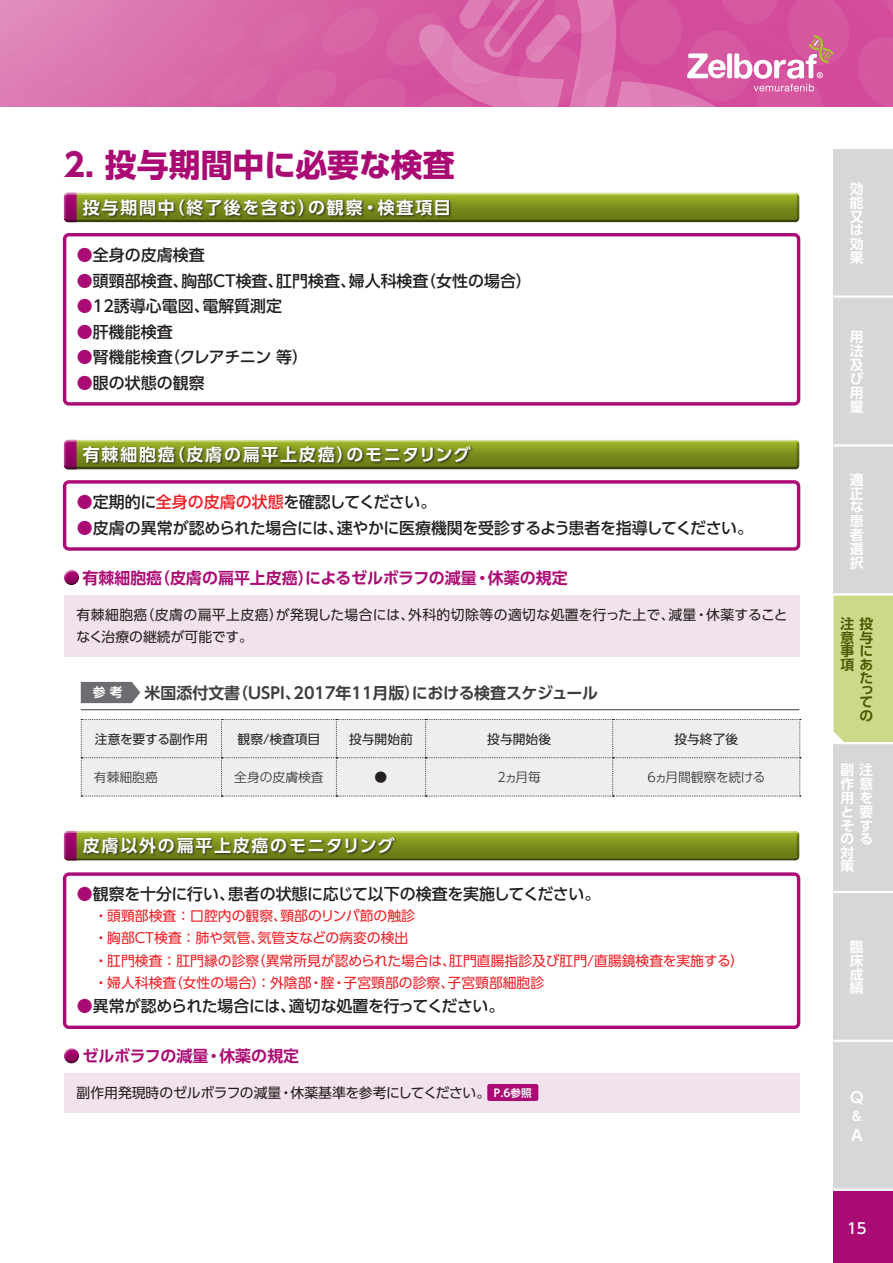
<style>
.page{position:relative;width:893px;height:1263px;background:#fff}
.page>*{position:absolute;margin:0;border:0;box-sizing:border-box;transform-origin:0 0}
.t1{font:700 31.95px "UD Shin Go Pro";color:#aa0a73}
.t2{font:700 16.95px "UD Shin Go Pro De";letter-spacing:.1em;color:#fff}
.t3{font:500 15.9px "UD Shin Go Pro";letter-spacing:-.02em;color:#231f20}
.t4{font:500 15.9px "UD Shin Go Pro";color:#231f20}
.t5{font:700 15.9px "UD Shin Go Pro De";color:#aa0a73}
.t6{font:700 15.9px "UD Shin Go Pro De";color:#3e3e3f}
.t7{font:500 14.85px "UD Shin Go Pro";color:#fff}
.t8{font:700 14.85px "UD Shin Go Pro De";color:#fff}
.t9{font:13.8px/22.4px "UD Shin Go Pro";color:#ee1d23}
.t10{font:13.8px/22.4px "UD Shin Go Pro";letter-spacing:.025em;color:#231f20}
.t11{font:700 13.8px/13.8px "UD Shin Go Pro De";color:#fff;text-align:justify}
.t12{font:13.8px "UD Shin Go Pro";color:#231f20}
.t13{font:700 13.8px/13.6px "UD Shin Go Pro De";color:#4a5b02;text-align:right}
.t14{font:12.75px "UD Shin Go Pro";color:#231f20}
.t15{font:300 12.75px "UD Shin Go Pro";color:#231f20}
.t16{font:300 12.75px "UD Shin Go Pro";letter-spacing:-.03em;color:#231f20}
.t17{font:12.75px "UD Shin Go Pro";letter-spacing:-.02em;color:#231f20}
.t18{font:700 12.75px "UD Shin Go Pro De";color:#fff}
.s1{color:#aa0a73}
.s2{color:#ee1d23}
.s3{font-family:"UD Shin Go Pro De";font-weight:700;font-size:10.65px;color:#fff}
</style>
<div class="page">
<img style="left:0;top:0;width:893px;height:106px">
<div style="left:833px;top:1191px;width:60px;height:72px;background:#aa0a73"></div>
<svg style="left:417px;top:0;width:416px;height:106px;background:#d966a8"></svg>
<div style="left:64px;top:191px;width:736px;height:32px;background:#f3f6e1"></div>
<div style="left:64px;top:193px;width:736px;height:31px;background:#231f20;opacity:.85"></div>
<div style="left:64px;top:829px;width:736px;height:32px;background:linear-gradient(to right,#d2d895,#d2e193)"></div>
<div style="left:64px;top:832px;width:736px;height:30px;background:#231f20;opacity:.85"></div>
<div style="left:64px;top:438px;width:736px;height:32px;background:linear-gradient(to right,#d2d895,#d2e193)"></div>
<div style="left:64px;top:441px;width:736px;height:30px;background:#231f20;opacity:.85"></div>
<div style="left:82px;top:198px;width:369px;height:20px;background:#231f20;opacity:.8"></div>
<div style="left:82px;top:836px;width:315px;height:21px;background:#231f20;opacity:.8"></div>
<div style="left:82px;top:445px;width:392px;height:20px;background:#231f20;opacity:.8"></div>
<div style="left:63px;top:233px;width:737px;height:173px;border:3px solid #aa0a73;border-radius:4px"></div>
<div style="left:63px;top:480px;width:737px;height:71px;border:3px solid #aa0a73;border-radius:4px"></div>
<svg style="left:67px;top:570px;width:9px;height:2px"></svg>
<div style="left:63px;top:572px;width:18px;height:13px;background:#231f20;opacity:.85"></div>
<div style="left:64px;top:595px;width:735px;height:61px;background:#f2e2eb"></div>
<hr style="left:81px;top:709px;width:718px;height:1px;background:#3e3e3f">
<svg style="left:81px;top:682px;width:59px;height:21px"></svg>
<div style="left:81px;top:719px;width:720px;height:78px;background:#eeeeef"></div>
<div style="left:63px;top:872px;width:737px;height:157px;border:3px solid #aa0a73;border-radius:4px"></div>
<svg style="left:67px;top:1048px;width:9px;height:2px"></svg>
<div style="left:63px;top:1050px;width:18px;height:13px;background:#231f20;opacity:.85"></div>
<div style="left:64px;top:1073px;width:735px;height:39px;background:#f2e2eb"></div>
<div style="left:487px;top:1084px;width:51px;height:17px;background:#aa0a73;border-radius:2px"></div>
<div style="left:833px;top:595px;width:60px;height:147px;background:#ccd98a"></div>
<div style="left:833px;top:149px;width:60px;height:149px;background:#d6d7d9"></div>
<div style="left:833px;top:298px;width:60px;height:148px;background:#d6d7d9"></div>
<div style="left:833px;top:446px;width:60px;height:149px;background:#d6d7d9"></div>
<div style="left:833px;top:744px;width:60px;height:149px;background:#d6d7d9"></div>
<div style="left:833px;top:893px;width:60px;height:149px;background:#d6d7d9"></div>
<div style="left:833px;top:1042px;width:60px;height:149px;background:#d6d7d9"></div>
<hr style="left:833px;top:296px;width:60px;height:2px;background:#fff">
<hr style="left:833px;top:444px;width:60px;height:2px;background:#fff">
<hr style="left:833px;top:593px;width:60px;height:2px;background:#fff">
<hr style="left:833px;top:1040px;width:60px;height:2px;background:#fff">
<hr style="left:833px;top:1188px;width:60px;height:3px;background:#fff">
<hr style="left:833px;top:891px;width:60px;height:2px;background:#fff">
<h1 class="t1" style="left:64px;top:139px;width:392px">2. 投与期間中に必要な検査</h1>
<p class="t2" style="left:83px;top:194px;width:370px">投与期間中（終了後を含む）の観察・検査項目</p>
<p class="t4" style="left:77px;top:242px;width:129px"><span class="s1">●</span>全身の皮膚検査</p>
<p class="t4" style="left:77px;top:268px;width:456px"><span class="s1">●</span>頭頸部検査、胸部CT検査、肛門検査、婦人科検査（女性の場合）</p>
<p class="t4" style="left:77px;top:293px;width:207px"><span class="s1">●</span>12誘導心電図、電解質測定</p>
<p class="t4" style="left:77px;top:319px;width:97px"><span class="s1">●</span>肝機能検査</p>
<p class="t3" style="left:77px;top:344px;width:233px"><span class="s1">●</span>腎機能検査（クレアチニン 等）</p>
<p class="t4" style="left:77px;top:370px;width:129px"><span class="s1">●</span>眼の状態の観察</p>
<p class="t2" style="left:83px;top:441px;width:390px">有棘細胞癌（皮膚の扁平上皮癌）のモニタリング</p>
<p class="t4" style="left:77px;top:489px;width:361px"><span class="s1">●</span>定期的に<span class="s2">全身の皮膚の状態</span>を確認してください。</p>
<p class="t3" style="left:77px;top:515px;width:678px"><span class="s1">●</span>皮膚の異常が認められた場合には、速やかに医療機関を受診するよう患者を指導してください。</p>
<p class="t5" style="left:82px;top:565px;width:487px">有棘細胞癌（皮膚の扁平上皮癌）によるゼルボラフの減量・休薬の規定</p>
<p class="t10" style="left:76px;top:603px;width:713px">有棘細胞癌（皮膚の扁平上皮癌）が発現した場合には、外科的切除等の適切な処置を行った上で、減量・休薬することなく治療の継続が可能です。</p>
<p class="t6" style="left:145px;top:680px;width:455px">米国添付文書（USPI、2017年11月版）における検査スケジュール</p>
<p class="t18" style="left:93px;top:682px;width:31px">参考</p>
<p class="t17" style="left:95px;top:728px;width:114px">注意を要する副作用</p>
<p class="t14" style="left:238px;top:728px;width:84px">観察/検査項目</p>
<p class="t14" style="left:349px;top:728px;width:65px">投与開始前</p>
<p class="t14" style="left:487px;top:728px;width:65px">投与開始後</p>
<p class="t14" style="left:674px;top:728px;width:65px">投与終了後</p>
<p class="t15" style="left:94px;top:767px;width:65px">有棘細胞癌</p>
<p class="t15" style="left:234px;top:767px;width:91px">全身の皮膚検査</p>
<p class="t15" style="left:375px;top:767px;width:14px">●</p>
<p class="t15" style="left:498px;top:767px;width:45px">2ヵ月毎</p>
<p class="t16" style="left:648px;top:767px;width:120px">6ヵ月間観察を続ける</p>
<p class="t2" style="left:83px;top:832px;width:313px">皮膚以外の扁平上皮癌のモニタリング</p>
<p class="t3" style="left:77px;top:881px;width:525px"><span class="s1">●</span>観察を十分に行い、患者の状態に応じて以下の検査を実施してください。</p>
<p class="t9" style="left:94px;top:904px;width:651px">・頭頸部検査：口腔内の観察、頸部のリンパ節の触診<br>・胸部CT検査：肺や気管、気管支などの病変の検出<br>・肛門検査：肛門縁の診察（異常所見が認められた場合は、肛門直腸指診及び肛門/直腸鏡検査を実施する）・婦人科検査（女性の場合）：外陰部・腟・子宮頸部の診察、子宮頸部細胞診</p>
<p class="t3" style="left:77px;top:993px;width:429px"><span class="s1">●</span>異常が認められた場合には、適切な処置を行ってください。</p>
<p class="t5" style="left:82px;top:1043px;width:218px">ゼルボラフの減量・休薬の規定</p>
<p class="t12" style="left:77px;top:1081px;width:457px">副作用発現時のゼルボラフの減量・休薬基準を参考にしてください。 <span class="s3">P.6参照</span></p>
<p class="t11" style="left:850px;top:182px;width:15px">効能又は効果</p>
<p class="t11" style="left:850px;top:330px;width:15px">用法及び用量</p>
<p class="t11" style="left:850px;top:472px;width:15px">適正な患者選択</p>
<p class="t13" style="left:840px;top:616px;width:34px">注投意与事に項あた</p>
<p class="t13" style="left:859px;top:683px;width:14px;line-height:12.1px;text-align:left">って</p>
<p class="t13" style="left:859px;top:708px;width:15px">の</p>
<p class="t11" style="left:840px;top:763px;width:34px;text-align:left">副注作意用<br>と<br>そ<br>のる対<br>策</p>
<p class="t11" style="left:859px;top:790px;width:15px">を要す</p>
<p class="t11" style="left:850px;top:939px;width:15px">臨床成績</p>
<p class="t8" style="left:850px;top:1085px;width:15px">Q</p>
<p class="t18" style="left:852px;top:1106px;width:11px">&amp;</p>
<p class="t8" style="left:851px;top:1123px;width:13px">A</p>
<p class="t7" style="left:847px;top:1216px;width:21px">15</p>
</div>
